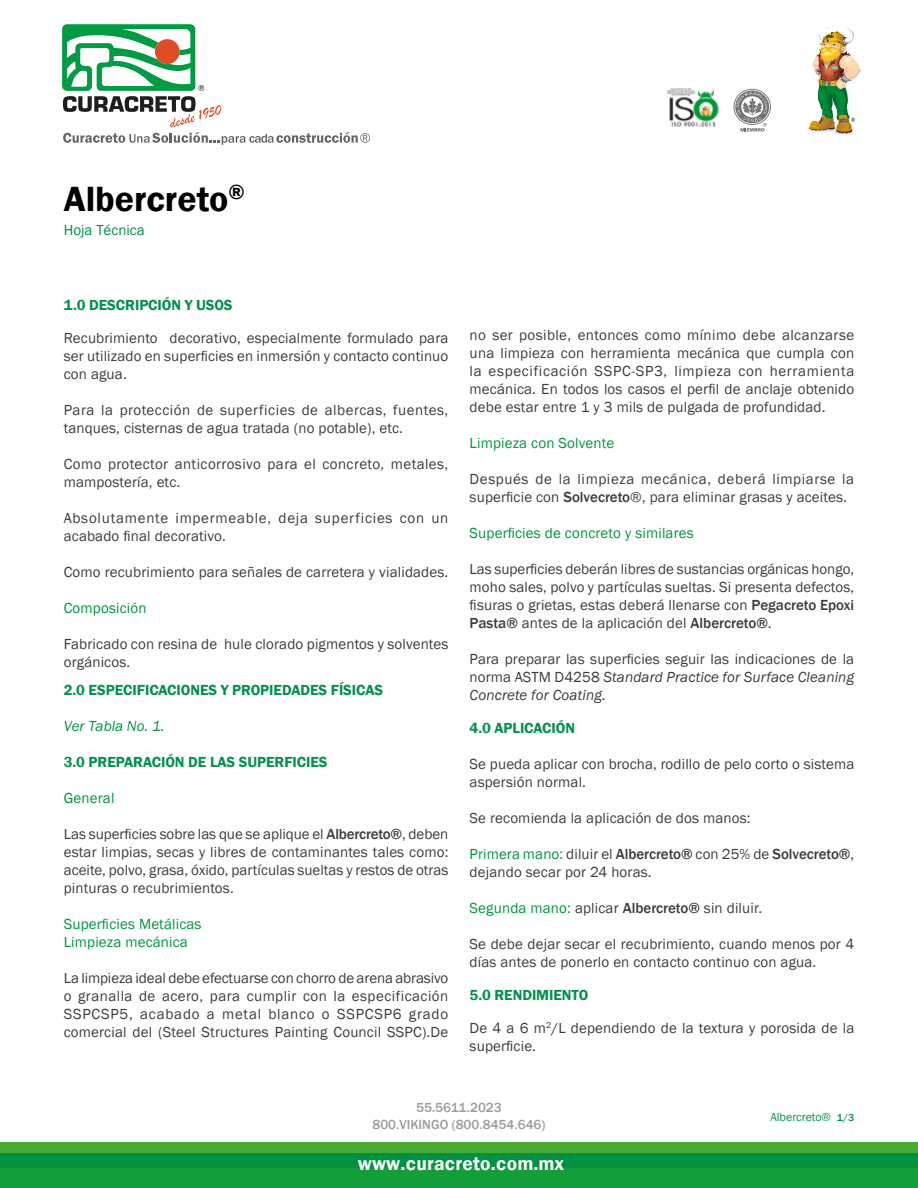
<style>
.page{position:relative;width:918px;height:1188px;background:#fff}
.page>*{position:absolute;margin:0;border:0;box-sizing:border-box;transform-origin:0 0}
.t1{font:600 36px "Franklin Gothic";color:#000}
.t2{font:600 19.5px "Franklin Gothic";letter-spacing:.01em;color:#fff}
.t3{font:15px/18px "Franklin Gothic";letter-spacing:.01em;color:#3c3c3b;text-align:justify}
.t4{font:15px/18px "Franklin Gothic";letter-spacing:.01em;color:#00943c}
.t5{font:600 15px "Franklin Gothic";letter-spacing:-.005em;color:#00914c}
.t6{font:15px/18px "Franklin Gothic";letter-spacing:.04em;color:#3c3c3b}
.t7{font:15px/18px "Franklin Gothic";letter-spacing:.05em;color:#3c3c3b}
.t8{font:15px/18px "Franklin Gothic";letter-spacing:.03em;color:#3c3c3b}
.t9{font:italic 15px "Franklin Gothic";color:#00943c}
.t10{font:15px "Franklin Gothic";color:#00914c}
.t11{font:500 13.5px/16.2px "Franklin Gothic";color:#9d9d9c;text-align:center}
.t12{font:12px "Franklin Gothic";color:#00914c}
.s1{font-weight:500}
.s2{font-style:italic}
.s3{color:#00943c}
.s4{font-weight:600;color:#00914c}
.s5{font-weight:500;font-size:10.5px}
</style>
<div class="page">
<svg style="left:62px;top:24px;width:308px;height:121px"></svg>
<img style="left:666px;top:88px;width:53px;height:39px">
<svg style="left:733px;top:89px;width:38px;height:43px"></svg>
<div style="left:0;top:1168px;width:918px;height:20px;background:#129f39"></div>
<div style="left:0;top:1153px;width:918px;height:15px;background:#009143"></div>
<div style="left:0;top:1143px;width:918px;height:10px;background:#48ac34"></div>
<img style="left:843px;top:133px;width:10px;height:2px">
<img style="left:807px;top:128px;width:36px;height:7px">
<img style="left:809px;top:27px;width:52px;height:106px">
<h1 class="t1" style="left:64px;top:177px;width:182px">Albercreto<sup>®</sup></h1>
<p class="t10" style="left:64px;top:221px;width:83px">Hoja Técnica</p>
<p class="t5" style="left:64px;top:295px;width:170px">1.0 DESCRIPCIÓN Y USOS</p>
<p class="t3" style="left:64px;top:329px;width:386px">Recubrimiento decorativo, especialmente formulado para ser utilizado en superficies en inmersión y contacto continuo con agua.</p>
<p class="t3" style="left:64px;top:401px;width:386px">Para la protección de superficies de albercas, fuentes, tanques, cisternas de agua tratada (no potable), etc.</p>
<p class="t8" style="left:64px;top:455px;width:386px">Como protector anticorrosivo para el concreto, metales, mampostería, etc.</p>
<p class="t7" style="left:64px;top:509px;width:386px">Absolutamente impermeable, deja superficies con un acabado final decorativo.</p>
<p class="t3" style="left:64px;top:563px;width:386px">Como recubrimiento para señales de carretera y vialidades.</p>
<p class="t4" style="left:64px;top:599px;width:84px">Composición</p>
<p class="t3" style="left:64px;top:635px;width:386px">Fabricado con resina de hule clorado pigmentos y solventes orgánicos.</p>
<p class="t5" style="left:64px;top:681px;width:321px">2.0 ESPECIFICACIONES Y PROPIEDADES FÍSICAS</p>
<p class="t9" style="left:64px;top:717px;width:102px">Ver Tabla No. 1.</p>
<p class="t5" style="left:64px;top:753px;width:265px">3.0 PREPARACIÓN DE LAS SUPERFICIES</p>
<p class="t4" style="left:64px;top:789px;width:52px">General</p>
<p class="t3" style="left:64px;top:825px;width:386px">Las superficies sobre las que se aplique el <span class="s1">Albercreto®</span>, deben estar limpias, secas y libres de contaminantes tales como: aceite, polvo, grasa, óxido, partículas sueltas y restos de otras pinturas o recubrimientos.</p>
<p class="t4" style="left:64px;top:915px;width:139px">Superficies Metálicas<br>Limpieza mecánica</p>
<p class="t3" style="left:64px;top:969px;width:386px">La limpieza ideal debe efectuarse con chorro de arena abrasivo o granalla de acero, para cumplir con la especificación SSPCSP5, acabado a metal blanco o SSPCSP6 grado comercial del (Steel Structures Painting Council SSPC).De</p>
<p class="t3" style="left:470px;top:327px;width:386px">no ser posible, entonces como mínimo debe alcanzarse una limpieza con herramienta mecánica que cumpla con la especificación SSPC-SP3, limpieza con herramienta mecánica. En todos los casos el perfil de anclaje obtenido debe estar entre 1 y 3 mils de pulgada de profundidad.</p>
<p class="t4" style="left:470px;top:435px;width:146px">Limpieza con Solvente</p>
<p class="t6" style="left:470px;top:471px;width:386px">Después de la limpieza mecánica, deberá limpiarse la superficie con <span class="s1">Solvecreto</span>®, para eliminar grasas y aceites.</p>
<p class="t4" style="left:470px;top:525px;width:226px">Superficies de concreto y similares</p>
<p class="t3" style="left:470px;top:561px;width:386px">Las superficies deberán libres de sustancias orgánicas hongo, moho sales, polvo y partículas sueltas. Si presenta defectos, fisuras o grietas, estas deberá llenarse con <span class="s1">Pegacreto Epoxi Pasta®</span> antes de la aplicación del <span class="s1">Albercreto®</span>.</p>
<p class="t3" style="left:470px;top:651px;width:386px">Para preparar las superficies seguir las indicaciones de la norma ASTM D4258 <span class="s2">Standard Practice for Surface Cleaning Concrete for Coating.</span></p>
<p class="t5" style="left:470px;top:719px;width:107px">4.0 APLICACIÓN</p>
<p class="t3" style="left:470px;top:756px;width:386px">Se pueda aplicar con brocha, rodillo de pelo corto o sistema aspersión normal.</p>
<p class="t3" style="left:470px;top:810px;width:282px">Se recomienda la aplicación de dos manos:</p>
<p class="t3" style="left:470px;top:846px;width:386px"><span class="s3">Primera mano:</span> diluir el <span class="s1">Albercreto®</span> con 25% de <span class="s1">Solvecreto®</span>, dejando secar por 24 horas.</p>
<p class="t3" style="left:470px;top:900px;width:294px"><span class="s3">Segunda mano:</span> aplicar <span class="s1">Albercreto®</span> sin diluir.</p>
<p class="t3" style="left:470px;top:936px;width:386px">Se debe dejar secar el recubrimiento, cuando menos por 4 días antes de ponerlo en contacto continuo con agua.</p>
<p class="t3" style="left:470px;top:979px;width:386px;line-height:33px"><span class="s4">5.0 RENDIMIENTO<br></span>De 4 a 6 m<sup>2</sup>/L dependiendo de la textura y porosida de la</p>
<p class="t3" style="left:470px;top:1038px;width:68px">superficie.</p>
<p class="t11" style="left:372px;top:1100px;width:175px">55.5611.2023<br>800.VIKINGO (800.8454.646)</p>
<h2 class="t2" style="left:358px;top:1152px;width:208px">www.curacreto.com.mx</h2>
<p class="t12" style="left:770px;top:1110px;width:85px">Albercreto® <span class="s5">1/3</span></p>
</div>
